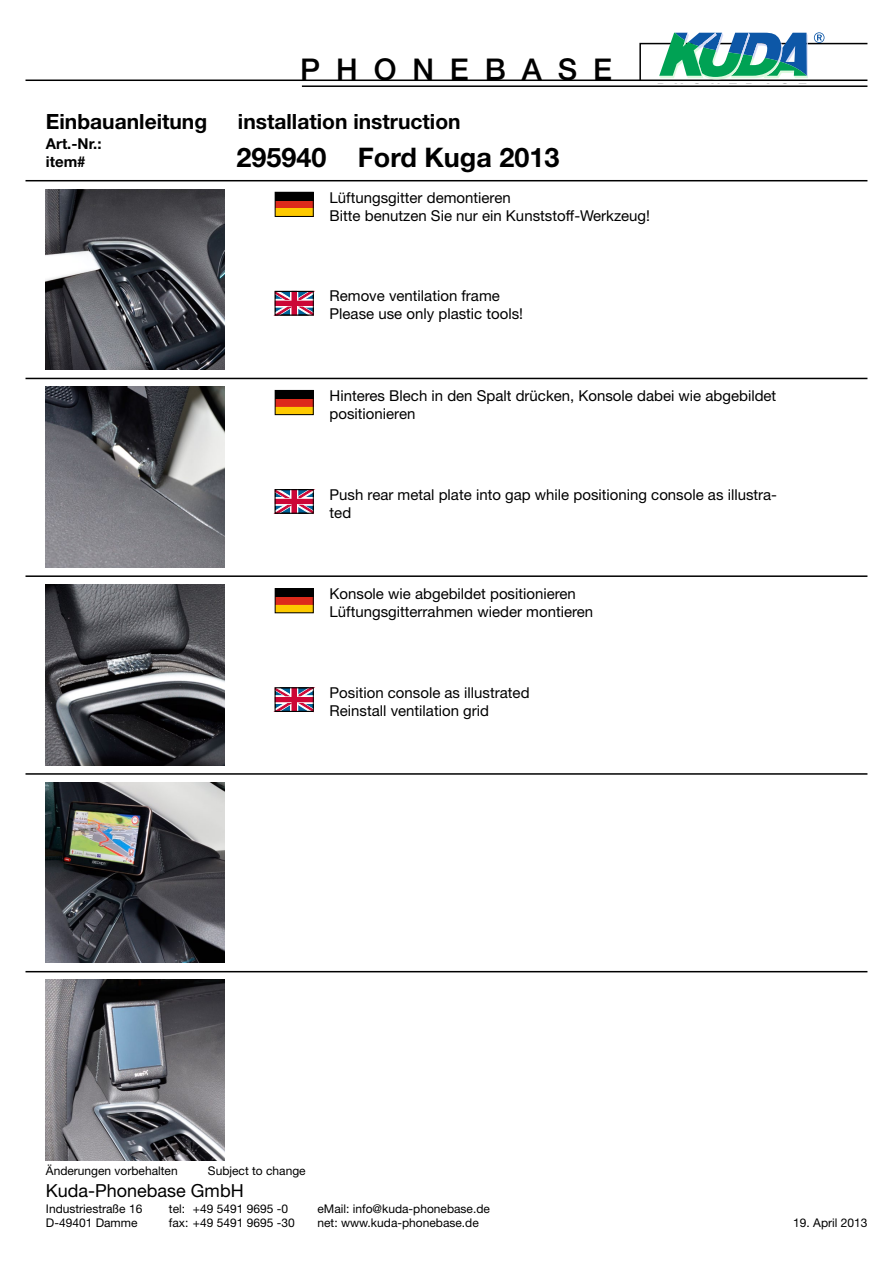
<style>
.page{position:relative;width:893px;height:1263px;background:#fff}
.page>*{position:absolute;margin:0;border:0;box-sizing:border-box;transform-origin:0 0}
.t1{font:500 30px "Helvetica Neue";letter-spacing:.53em;color:#000}
.t2{font:700 27px "Helvetica Neue";color:#000}
.t3{font:700 21px "Helvetica Neue";color:#000}
.t4{font:18px "Helvetica Neue";color:#000}
.t5{font:15px/18px "Helvetica Neue";color:#000}
.t6{font:700 15px/18px "Helvetica Neue";color:#000}
.t7{font:12px "Helvetica Neue";color:#000}
</style>
<div class="page">
<hr style="left:26px;top:80px;width:841px;height:1px;background:#000">
<hr style="left:302px;top:85px;width:565px;height:2px;background:#000">
<svg style="left:275px;top:192px;width:38px;height:25px"></svg>
<svg style="left:275px;top:390px;width:38px;height:25px"></svg>
<svg style="left:275px;top:291px;width:39px;height:24px"></svg>
<svg style="left:639px;top:32px;width:229px;height:49px"></svg>
<svg style="left:275px;top:489px;width:39px;height:24px"></svg>
<svg style="left:275px;top:588px;width:38px;height:25px"></svg>
<svg style="left:275px;top:687px;width:39px;height:25px"></svg>
<img style="left:46px;top:189px;width:179px;height:181px">
<img style="left:46px;top:387px;width:179px;height:180px">
<img style="left:46px;top:584px;width:179px;height:181px">
<img style="left:46px;top:782px;width:179px;height:181px">
<img style="left:46px;top:980px;width:179px;height:181px">
<hr style="left:26px;top:180px;width:841px;height:1px;background:#000">
<hr style="left:26px;top:378px;width:841px;height:1px;background:#000">
<hr style="left:26px;top:575px;width:841px;height:2px;background:#000">
<hr style="left:26px;top:773px;width:841px;height:2px;background:#000">
<hr style="left:26px;top:971px;width:841px;height:1px;background:#000">
<h1 class="t1" style="left:300px;top:51px;width:313px">PHONEBASE</h1>
<h3 class="t3" style="left:46px;top:109px;width:163px">Einbauanleitung</h3>
<h3 class="t3" style="left:238px;top:109px;width:224px">installation instruction</h3>
<p class="t6" style="left:46px;top:135px;width:57px">Art.-Nr.: item#</p>
<h2 class="t2" style="left:236px;top:140px;width:325px">295940 Ford Kuga 2013</h2>
<p class="t5" style="left:330px;top:188px;width:322px">Lüftungsgitter demontieren<br>Bitte benutzen Sie nur ein Kunststoff-Werkzeug!</p>
<p class="t5" style="left:330px;top:287px;width:195px">Remove ventilation frame<br>Please use only plastic tools!</p>
<p class="t5" style="left:330px;top:386px;width:448px">Hinteres Blech in den Spalt drücken, Konsole dabei wie abgebildet positionieren</p>
<p class="t5" style="left:330px;top:485px;width:449px">Push rear metal plate into gap while positioning console as illustra&shy;ted</p>
<p class="t5" style="left:330px;top:584px;width:265px">Konsole wie abgebildet positionieren<br>Lüftungsgitterrahmen wieder montieren</p>
<p class="t5" style="left:330px;top:683px;width:202px">Position console as illustrated<br>Reinstall ventilation grid</p>
<p class="t7" style="left:46px;top:1163px;width:133px">Änderungen vorbehalten</p>
<p class="t7" style="left:208px;top:1163px;width:99px">Subject to change</p>
<p class="t7" style="left:46px;top:1201px;width:98px">Industriestraße 16</p>
<p class="t7" style="left:169px;top:1201px;width:121px">tel: +49 5491 9695 -0</p>
<p class="t7" style="left:317px;top:1201px;width:174px">eMail: info@kuda-phonebase.de</p>
<p class="t7" style="left:46px;top:1216px;width:93px">D-49401 Damme</p>
<p class="t7" style="left:169px;top:1216px;width:127px">fax: +49 5491 9695 -30</p>
<p class="t7" style="left:317px;top:1216px;width:163px">net: www.kuda-phonebase.de</p>
<p class="t4" style="left:46px;top:1180px;width:199px">Kuda-Phonebase GmbH</p>
<p class="t7" style="left:793px;top:1216px;width:76px">19. April 2013</p>
</div>
